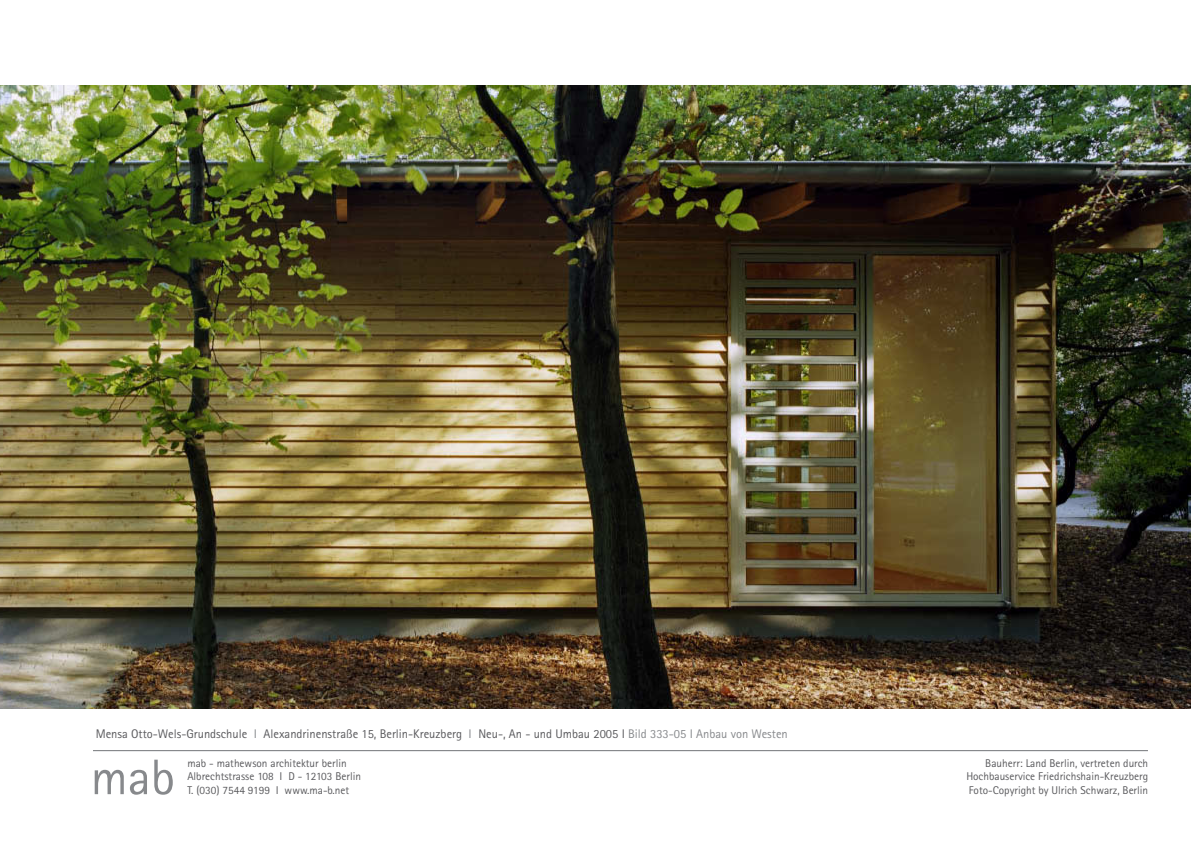
<style>
.page{position:relative;width:1191px;height:842px;background:#fff}
.page>*{position:absolute;margin:0;border:0;box-sizing:border-box;transform-origin:0 0}
.t1{font:50px "Agfa Rotis Sans Serif";color:#87898c}
.t2{font:12.5px "Agfa Rotis Sans Serif";color:#5a5a5d}
.t3{font:11.2px/13.5px "Agfa Rotis Sans Serif";color:#5a5a5d}
.s1{color:#87898c}
</style>
<div class="page">
<img style="left:0;top:85px;width:1191px;height:624px">
<hr style="left:93px;top:750px;width:1054px;height:1px;background:#87898c">
<p class="t2" style="left:96px;top:726px;width:693px">Mensa Otto-Wels-Grundschule <span class="s1">I</span> Alexandrinenstraße 15, Berlin-Kreuzberg <span class="s1">I</span> Neu-, An - und Umbau 2005 I <span class="s1">Bild 333-05 I Anbau von Westen</span></p>
<p class="t3" style="left:187px;top:756px;width:175px">mab - mathewson architektur berlin<br>Albrechtstrasse 108 I D - 12103 Berlin<br>T. (030) 7544 9199 I www.ma-b.net</p>
<p class="t3" style="left:966px;top:756px;width:183px;text-align:right">Bauherr: Land Berlin, vertreten durch<br>Hochbauservice Friedrichshain-Kreuzberg</p>
<h1 class="t1" style="left:91px;top:748px;width:86px">mab</h1>
<p class="t3" style="left:968px;top:783px;width:181px">Foto-Copyright by Ulrich Schwarz, Berlin</p>
</div>
